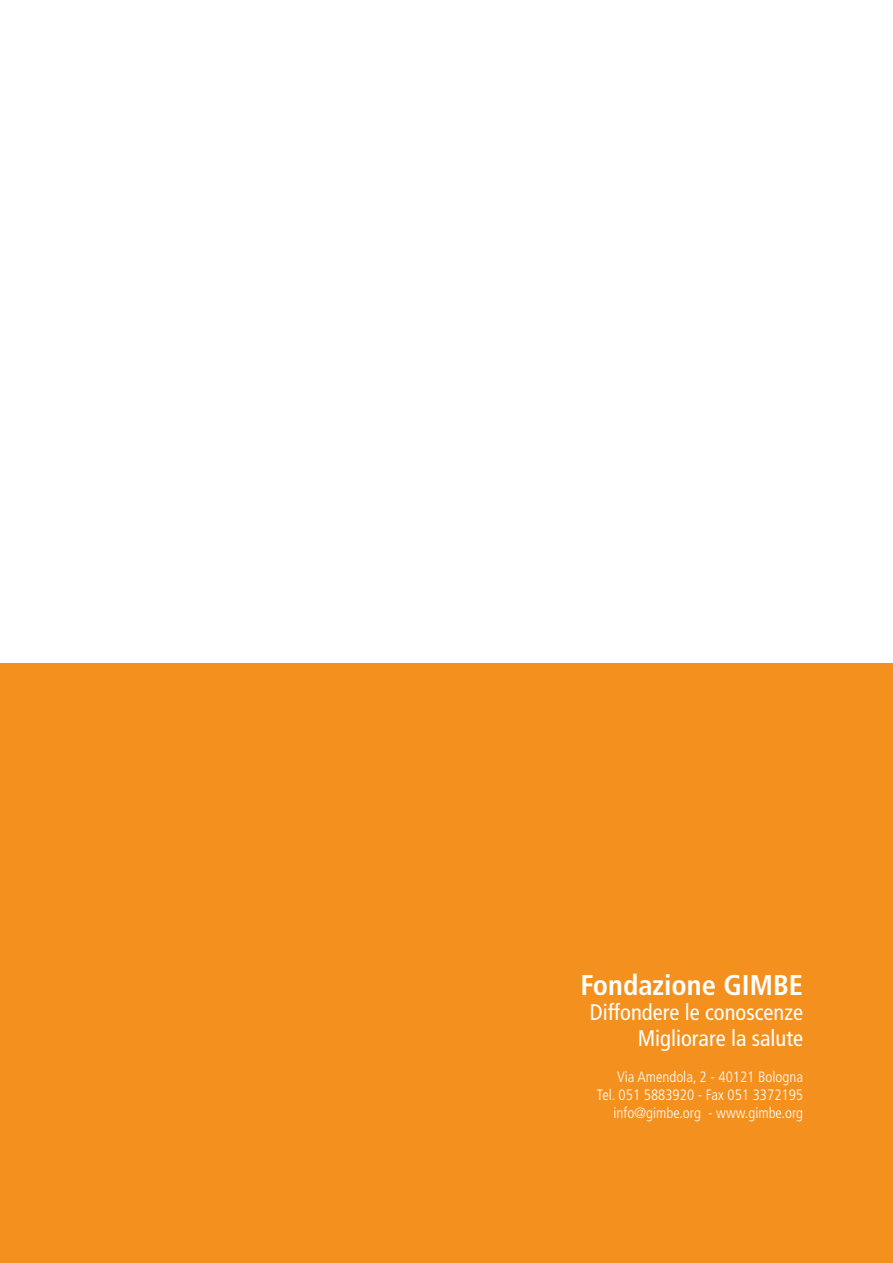
<style>
.page{position:relative;width:893px;height:1263px;background:#fff}
.page>*{position:absolute;margin:0;border:0;box-sizing:border-box;transform-origin:0 0}
.t1{font:700 condensed 28.5px "Frutiger LT Std";color:#fff}
.t2{font:condensed 22.5px/25.5px "Frutiger LT Std";color:#fff;text-align:right}
.t3{font:300 condensed 15px/18px "Frutiger LT Std";color:#fff;text-align:right}
</style>
<div class="page">
<div style="left:0;top:662px;width:893px;height:601px;background:#f4901d"></div>
<div style="left:0;top:78px;width:893px;height:585px;background:#fff"></div>
<h1 class="t1" style="left:580px;top:968px;width:224px">Fondazione GIMBE</h1>
<h2 class="t2" style="left:590px;top:1000px;width:215px">Diffondere le conoscenze<br>Migliorare la salute</h2>
<p class="t3" style="left:597px;top:1068px;width:208px">Via Amendola, 2 - 40121 Bologna<br>Tel. 051 5883920 - Fax 051 3372195 info@gimbe.org - www.gimbe.org</p>
</div>
